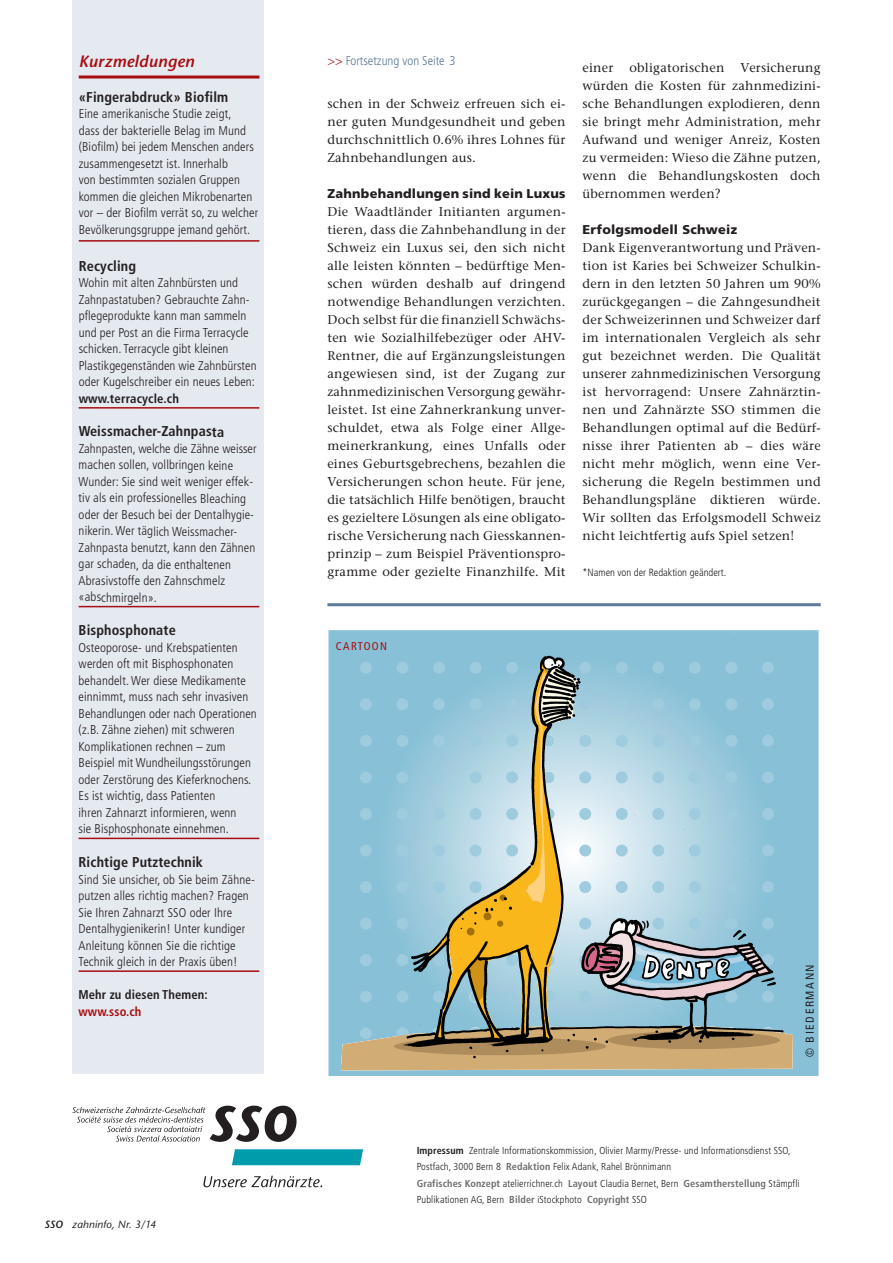
<style>
.page{position:relative;width:893px;height:1263px;background:#fff}
.page>*{position:absolute;margin:0;border:0;box-sizing:border-box;transform-origin:0 0}
.t1{font:italic 600 16.5px "Stone Sans";letter-spacing:.01em;color:#a70e12}
.t2{font:700 condensed 14.25px "Frutiger";letter-spacing:.01em;color:#231f20}
.t3{font:12.75px/18px "Stone Serif";letter-spacing:.015em;color:#231f20;text-align:justify}
.t4{font:300 condensed 12.75px/16.5px "Frutiger";letter-spacing:.01em;color:#231f20}
.t5{font:900 12.75px "Frutiger";letter-spacing:.02em;color:#231f20}
.t6{font:700 condensed 12.75px "Frutiger";letter-spacing:.005em;color:#231f20}
.t7{font:300 condensed 12.75px "Frutiger";color:#5b7998}
.t8{font:700 condensed 12.75px "Frutiger";letter-spacing:.005em;color:#a70e12}
.t9{font:condensed 11.25px "Frutiger";letter-spacing:.12em;color:#a70e12}
.t10{font:condensed 11.1px "Univers";letter-spacing:.14em;color:#231f20}
.t11{font:300 condensed 10.5px "Frutiger";color:#231f20}
.t12{font:italic 10.5px "Stone Sans";letter-spacing:.01em;color:#231f20}
.t13{font:300 condensed 10.2px/16.5px "Frutiger";letter-spacing:.01em;color:#231f20}
.s1{font-weight:600}
.s2{color:#a70e12}
.s3{font-weight:700}
.s4{font-weight:700;color:#6d6e70}
</style>
<div class="page">
<svg style="left:328px;top:630px;width:491px;height:446px;background:#8bc2d7"></svg>
<img style="left:345px;top:636px;width:458px;height:435px">
<div style="left:72px;top:0;width:192px;height:1074px;background:#e5e9f0"></div>
<svg style="left:79px;top:75px;width:180px;height:4px"></svg>
<hr style="left:79px;top:240px;width:180px;height:2px;background:#a70e12">
<hr style="left:79px;top:407px;width:180px;height:2px;background:#a70e12">
<hr style="left:79px;top:606px;width:180px;height:1px;background:#a70e12">
<hr style="left:79px;top:838px;width:180px;height:1px;background:#a70e12">
<hr style="left:79px;top:970px;width:180px;height:2px;background:#a70e12">
<hr style="left:327px;top:603px;width:494px;height:3px;background:#5b7998">
<svg style="left:203px;top:1176px;width:119px;height:11px"></svg>
<svg style="left:232px;top:1149px;width:131px;height:16px;background:#099faf"></svg>
<svg style="left:72px;top:1106px;width:225px;height:36px"></svg>
<p class="t1" style="left:79px;top:55px;width:117px">Kurzmeldungen</p>
<p class="t2" style="left:79px;top:91px;width:151px">«Fingerabdruck» Biofilm</p>
<p class="t4" style="left:79px;top:107px;width:181px">Eine amerikanische Studie zeigt,<br>dass der bakterielle Belag im Mund (Biofilm) bei jedem Menschen anders zusammengesetzt ist. Innerhalb<br>von bestimmten sozialen Gruppen kommen die gleichen Mikrobenarten vor – der Biofilm verrät so, zu welcher Bevölkerungsgruppe jemand gehört.</p>
<p class="t2" style="left:79px;top:260px;width:59px">Recycling</p>
<p class="t4" style="left:79px;top:276px;width:179px">Wohin mit alten Zahnbürsten und Zahnpastatuben? Gebrauchte Zahn&shy;pflegeprodukte kann man sammeln und per Post an die Firma Terracycle schicken. Terracycle gibt kleinen Plastikgegenständen wie Zahnbürsten oder Kugelschreiber ein neues Leben:</p>
<p class="t6" style="left:79px;top:393px;width:102px">www.terracycle.ch</p>
<p class="t2" style="left:79px;top:426px;width:147px">Weissmacher-Zahnpasta</p>
<p class="t4" style="left:79px;top:441px;width:179px">Zahnpasten, welche die Zähne weisser machen sollen, vollbringen keine Wunder: Sie sind weit weniger effek&shy;tiv als ein professionelles Bleaching oder der Besuch bei der Dentalhygie&shy;nikerin. Wer täglich Weissmacher-Zahnpasta benutzt, kann den Zähnen gar schaden, da die enthaltenen Abrasivstoffe den Zahnschmelz «abschmirgeln».</p>
<p class="t2" style="left:79px;top:624px;width:99px">Bisphosphonate</p>
<p class="t4" style="left:79px;top:640px;width:180px">Osteoporose- und Krebspatienten werden oft mit Bisphosphonaten behandelt. Wer diese Medikamente einnimmt, muss nach sehr invasiven Behandlungen oder nach Operationen (z.B. Zähne ziehen) mit schweren Komplikationen rechnen – zum Beispiel mit Wundheilungsstörungen oder Zerstörung des Kieferknochens.<br>Es ist wichtig, dass Patienten<br>ihren Zahnarzt informieren, wenn<br>sie Bisphosphonate einnehmen.</p>
<p class="t2" style="left:79px;top:856px;width:126px">Richtige Putztechnik</p>
<p class="t4" style="left:79px;top:872px;width:178px">Sind Sie unsicher, ob Sie beim Zähne&shy;putzen alles richtig machen? Fragen Sie Ihren Zahnarzt SSO oder Ihre Dentalhygienikerin! Unter kundiger Anleitung können Sie die richtige Technik gleich in der Praxis üben!</p>
<p class="t6" style="left:79px;top:989px;width:131px">Mehr zu diesen Themen:</p>
<p class="t8" style="left:79px;top:1006px;width:64px">www.sso.ch</p>
<p class="t12" style="left:45px;top:1220px;width:113px"><span class="s1">SSO</span> zahninfo, Nr. 3/14</p>
<p class="t7" style="left:327px;top:55px;width:130px"><span class="s2">&gt;&gt;</span> Fortsetzung von Seite 3</p>
<p class="t3" style="left:327px;top:96px;width:240px">schen in der Schweiz erfreuen sich ei&shy;ner guten Mundgesundheit und geben durchschnittlich 0.6% ihres Lohnes für Zahnbehandlungen aus.</p>
<p class="t5" style="left:327px;top:188px;width:240px">Zahnbehandlungen sind kein Luxus</p>
<p class="t3" style="left:327px;top:204px;width:240px">Die Waadtländer Initianten argumen&shy;tieren, dass die Zahnbehandlung in der Schweiz ein Luxus sei, den sich nicht alle leisten könnten – bedürftige Men&shy;schen würden deshalb auf dringend notwendige Behandlungen verzichten.<br>Doch selbst für die finanziell Schwächs&shy;ten wie Sozialhilfebezüger oder AHV-Rentner, die auf Ergänzungsleistungen angewiesen sind, ist der Zugang zur zahnmedizinischen Versorgung gewähr&shy;leistet. Ist eine Zahnerkrankung unver&shy;schuldet, etwa als Folge einer Allge&shy;meinerkrankung, eines Unfalls oder eines Geburtsgebrechens, bezahlen die Versicherungen schon heute. Für jene, die tatsächlich Hilfe benötigen, braucht es gezieltere Lösungen als eine obligato&shy;rische Versicherung nach Giesskannen&shy;prinzip – zum Beispiel Präventionspro&shy;gramme oder gezielte Finanzhilfe. Mit</p>
<p class="t3" style="left:583px;top:60px;width:240px;text-indent:158px">Versicherung würden die Kosten für zahnmedizini&shy;sche Behandlungen explodieren, denn sie bringt mehr Administration, mehr Aufwand und weniger Anreiz, Kosten zu vermeiden: Wieso die Zähne putzen, wenn die Behandlungskosten doch übernommen werden?</p>
<p class="t5" style="left:583px;top:224px;width:156px">Erfolgsmodell Schweiz</p>
<p class="t3" style="left:583px;top:240px;width:240px">Dank Eigenverantwortung und Präven&shy;tion ist Karies bei Schweizer Schulkin&shy;dern in den letzten 50 Jahren um 90% zurückgegangen – die Zahngesundheit der Schweizerinnen und Schweizer darf im internationalen Vergleich als sehr gut bezeichnet werden. Die Qualität unserer zahnmedizinischen Versorgung ist hervorragend: Unsere Zahnärztin&shy;nen und Zahnärzte SSO stimmen die Behandlungen optimal auf die Bedürf&shy;nisse ihrer Patienten ab – dies wäre nicht mehr möglich, wenn eine Ver&shy;sicherung die Regeln bestimmen und Behandlungspläne diktieren würde.<br>Wir sollten das Erfolgsmodell Schweiz nicht leichtfertig aufs Spiel setzen!</p>
<p class="t11" style="left:583px;top:568px;width:145px">*Namen von der Redaktion geändert.</p>
<p class="t3" style="left:583px;top:60px;width:32px">einer</p>
<p class="t3" style="left:629px;top:60px;width:96px">obligatorischen</p>
<p class="t9" style="left:336px;top:642px;width:53px">CARTOON</p>
<p class="t10" style="left:806px;top:1057px;width:94px;rotate:-90deg">© BIEDERMANN</p>
<p class="t13" style="left:417px;top:1143px;width:384px"><span class="s3">Impressum</span> Zentrale Informationskommission, Olivier Marmy/Presse- und Informationsdienst SSO, Postfach, 3000 Bern 8 <span class="s4">Redaktion</span> Felix Adank, Rahel Brönnimann<br><span class="s4">Grafisches Konzept</span> atelierrichner.ch <span class="s4">Layout</span> Claudia Bernet, Bern <span class="s4">Gesamtherstellung</span> Stämpfli Publikationen AG, Bern <span class="s4">Bilder</span> iStockphoto <span class="s4">Copyright</span> SSO</p>
</div>
